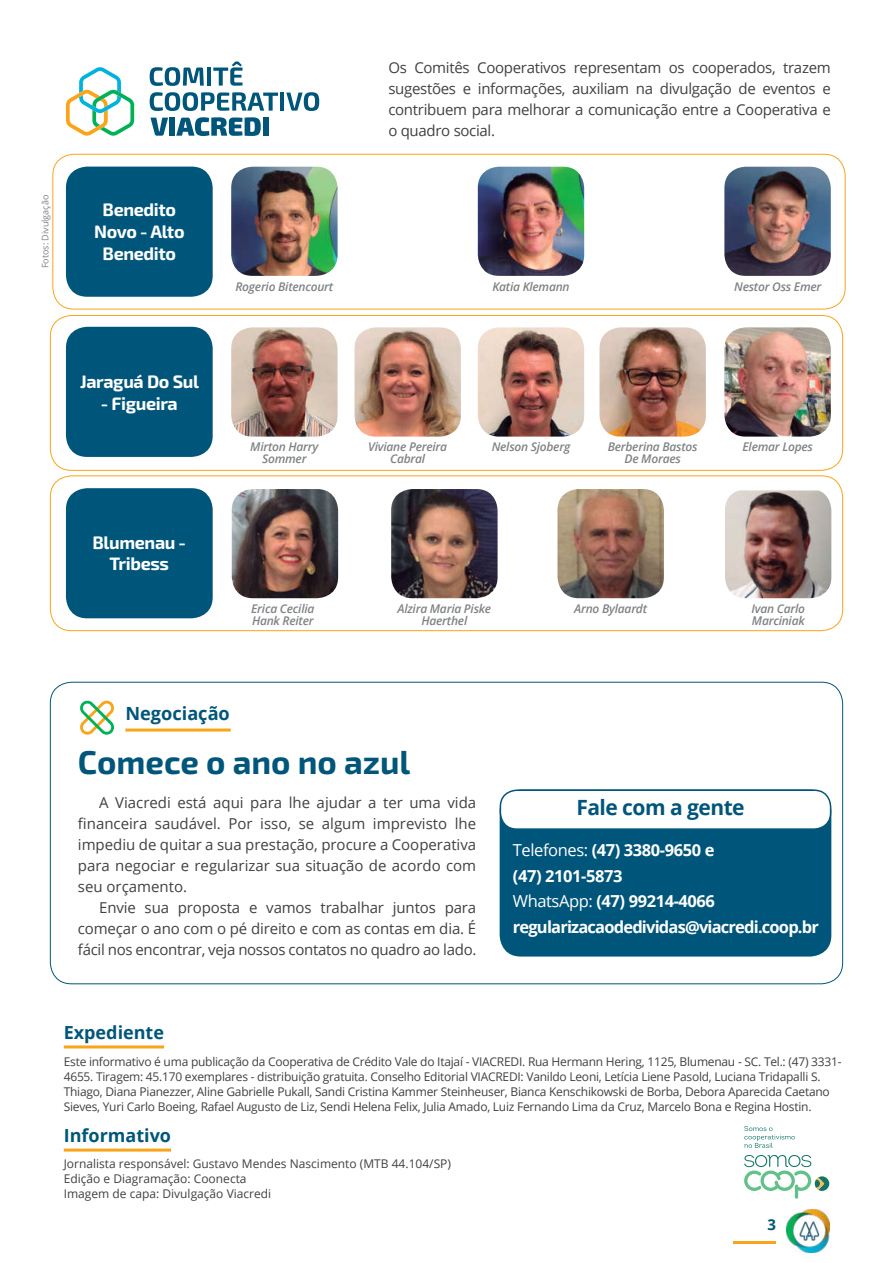
<style>
.page{position:relative;width:893px;height:1263px;background:#fff}
.page>*{position:absolute;margin:0;border:0;box-sizing:border-box;transform-origin:0 0}
.t1{font:700 33px "Exo 2";color:#00567a}
.t2{font:700 21px "Open Sans";letter-spacing:-.025em;color:#00567a}
.t3{font:700 18.15px "Open Sans";color:#00567a}
.t4{font:700 18px/21.6px "Exo 2";letter-spacing:-.02em;color:#fff;text-align:center}
.t5{font:700 18px "Open Sans";color:#00567a}
.t6{font:700 16.5px/25.5px "Open Sans";letter-spacing:-.05em;color:#fff}
.t7{font:15px/21px "Open Sans";letter-spacing:-.02em;color:#414042;text-align:justify}
.t8{font:700 15px "Open Sans";color:#00567a}
.t9{font:12px/15px "Open Sans";letter-spacing:-.02em;color:#414042}
.t10{font:italic 600 12px/12px "Open Sans";letter-spacing:-.02em;color:#808284;text-align:center}
.t11{font:12px/15px "Open Sans";color:#414042}
.t12{font:9px "Open Sans";color:#808284}
.s1{font-weight:400}
</style>
<div class="page">
<hr style="left:64px;top:1045px;width:100px;height:3px;background:#faa41a">
<hr style="left:64px;top:1148px;width:107px;height:3px;background:#faa41a">
<svg style="left:744px;top:1155px;width:85px;height:44px"></svg>
<svg style="left:744px;top:1126px;width:51px;height:22px"></svg>
<svg style="left:150px;top:67px;width:54px;height:19px"></svg>
<hr style="left:207px;top:68px;width:4px;height:18px;background:#00567a">
<svg style="left:213px;top:62px;width:30px;height:24px"></svg>
<svg style="left:150px;top:92px;width:128px;height:19px"></svg>
<hr style="left:280px;top:93px;width:4px;height:18px;background:#00567a">
<svg style="left:286px;top:92px;width:33px;height:19px"></svg>
<svg style="left:150px;top:118px;width:18px;height:18px"></svg>
<div style="left:169px;top:118px;width:6px;height:18px;background:#00567a"></div>
<svg style="left:176px;top:117px;width:85px;height:19px"></svg>
<div style="left:263px;top:118px;width:6px;height:18px;background:#00567a"></div>
<svg style="left:66px;top:67px;width:68px;height:69px"></svg>
<div style="left:66px;top:167px;width:147px;height:130px;background:#00567a;border-radius:21px"></div>
<div style="left:52px;top:154px;width:793px;height:155px;border:1px solid #faa41a;border-radius:21px"></div>
<div style="left:50px;top:315px;width:793px;height:156px;border:1px solid #faa41a;border-radius:21px"></div>
<div style="left:50px;top:475px;width:793px;height:156px;border:1px solid #faa41a;border-radius:21px"></div>
<div style="left:66px;top:327px;width:147px;height:130px;background:#00567a;border-radius:21px"></div>
<div style="left:66px;top:488px;width:147px;height:130px;background:#00567a;border-radius:21px"></div>
<img style="left:231px;top:167px;width:107px;height:109px">
<img style="left:724px;top:167px;width:107px;height:109px">
<img style="left:478px;top:167px;width:106px;height:109px">
<hr style="left:125px;top:728px;width:106px;height:3px;background:#faa41a">
<svg style="left:80px;top:700px;width:34px;height:35px"></svg>
<img style="left:231px;top:327px;width:107px;height:110px">
<img style="left:724px;top:327px;width:107px;height:110px">
<img style="left:599px;top:327px;width:107px;height:110px">
<img style="left:478px;top:327px;width:106px;height:110px">
<img style="left:354px;top:327px;width:107px;height:110px">
<img style="left:232px;top:489px;width:106px;height:109px">
<img style="left:725px;top:490px;width:106px;height:108px">
<img style="left:557px;top:489px;width:107px;height:109px">
<img style="left:391px;top:489px;width:107px;height:109px">
<div style="left:500px;top:789px;width:331px;height:167px;background:#00567a;border-radius:21px"></div>
<div style="left:500px;top:790px;width:331px;height:39px;background:#fff;border-radius:16px"></div>
<div style="left:500px;top:789px;width:331px;height:41px;border:2px solid #00567a;border-radius:16px"></div>
<hr style="left:733px;top:1241px;width:43px;height:2px;background:#faa41a">
<img style="left:787px;top:1210px;width:42px;height:42px">
<p class="t12" style="left:39px;top:268px;width:75px;rotate:-90deg">Fotos: Divulgação</p>
<p class="t4" style="left:94px;top:201px;width:92px">Benedito<br>Novo - Alto<br>Benedito</p>
<p class="t4" style="left:80px;top:373px;width:120px">Jaraguá Do Sul</p>
<p class="t4" style="left:101px;top:395px;width:78px">- Figueira</p>
<p class="t4" style="left:93px;top:534px;width:95px">Blumenau -<br>Tribess</p>
<p class="t7" style="left:388px;top:57px;width:444px">Os Comitês Cooperativos representam os cooperados, trazem sugestões e informações, auxiliam na divulgação de eventos e contribuem para melhorar a comunicação entre a Cooperativa e o quadro social.</p>
<p class="t10" style="left:235px;top:282px;width:99px">Rogerio Bitencourt</p>
<p class="t10" style="left:492px;top:282px;width:79px">Katia Klemann</p>
<p class="t10" style="left:734px;top:282px;width:89px">Nestor Oss Emer</p>
<p class="t10" style="left:250px;top:442px;width:70px">Mirton Harry<br>Sommer</p>
<p class="t10" style="left:608px;top:442px;width:91px">Berberina Bastos<br>De Moraes</p>
<p class="t10" style="left:368px;top:442px;width:80px">Viviane Pereira<br>Cabral</p>
<p class="t10" style="left:743px;top:442px;width:72px">Elemar Lopes</p>
<p class="t10" style="left:492px;top:442px;width:80px">Nelson Sjoberg</p>
<p class="t10" style="left:251px;top:604px;width:65px;text-align:left">Erica Cecilia<br>Hank Reiter</p>
<p class="t10" style="left:574px;top:604px;width:74px">Arno Bylaardt</p>
<p class="t10" style="left:398px;top:604px;width:95px">Alzira Maria Piske<br>Haerthel</p>
<p class="t10" style="left:751px;top:604px;width:55px;text-align:left">Ivan Carlo<br>Marciniak</p>
<p class="t3" style="left:125px;top:706px;width:106px">Negociação</p>
<h1 class="t1" style="left:78px;top:749px;width:334px">Comece o ano no azul</h1>
<p class="t7" style="left:78px;top:792px;width:400px;text-indent:21px">A Viacredi está aqui para lhe ajudar a ter uma vida financeira saudável. Por isso, se algum imprevisto lhe impediu de quitar a sua prestação, procure a Cooperativa para negociar e regularizar sua situação de acordo com seu orçamento.</p>
<p class="t7" style="left:78px;top:897px;width:400px;text-indent:21px">Envie sua proposta e vamos trabalhar juntos para começar o ano com o pé direito e com as contas em dia. É fácil nos encontrar, veja nossos contatos no quadro ao lado.</p>
<p class="t5" style="left:64px;top:1025px;width:102px">Expediente</p>
<h2 class="t2" style="left:576px;top:799px;width:170px">Fale com a gente</h2>
<p class="t6" style="left:513px;top:839px;width:308px"><span class="s1">Telefones:</span> (47) 3380-9650 e<br>(47) 2101-5873<br><span class="s1">WhatsApp:</span> (47) 99214-4066 regularizacaodedividas@viacredi.coop.br</p>
<p class="t9" style="left:64px;top:1054px;width:779px">Este informativo é uma publicação da Cooperativa de Crédito Vale do Itajaí - VIACREDI. Rua Hermann Hering, 1125, Blumenau - SC. Tel.: (47) 3331- 4655. Tiragem: 45.170 exemplares - distribuição gratuita. Conselho Editorial VIACREDI: Vanildo Leoni, Letícia Liene Pasold, Luciana Tridapalli S.<br>Thiago, Diana Pianezzer, Aline Gabrielle Pukall, Sandi Cristina Kammer Steinheuser, Bianca Kenschikowski de Borba, Debora Aparecida Caetano Sieves, Yuri Carlo Boeing, Rafael Augusto de Liz, Sendi Helena Felix, Julia Amado, Luiz Fernando Lima da Cruz, Marcelo Bona e Regina Hostin.</p>
<p class="t5" style="left:64px;top:1128px;width:109px">Informativo</p>
<p class="t11" style="left:64px;top:1156px;width:389px">Jornalista responsável: Gustavo Mendes Nascimento (MTB 44.104/SP)<br>Edição e Diagramação: Coonecta<br>Imagem de capa: Divulgação Viacredi</p>
<p class="t8" style="left:767px;top:1219px;width:10px">3</p>
</div>
